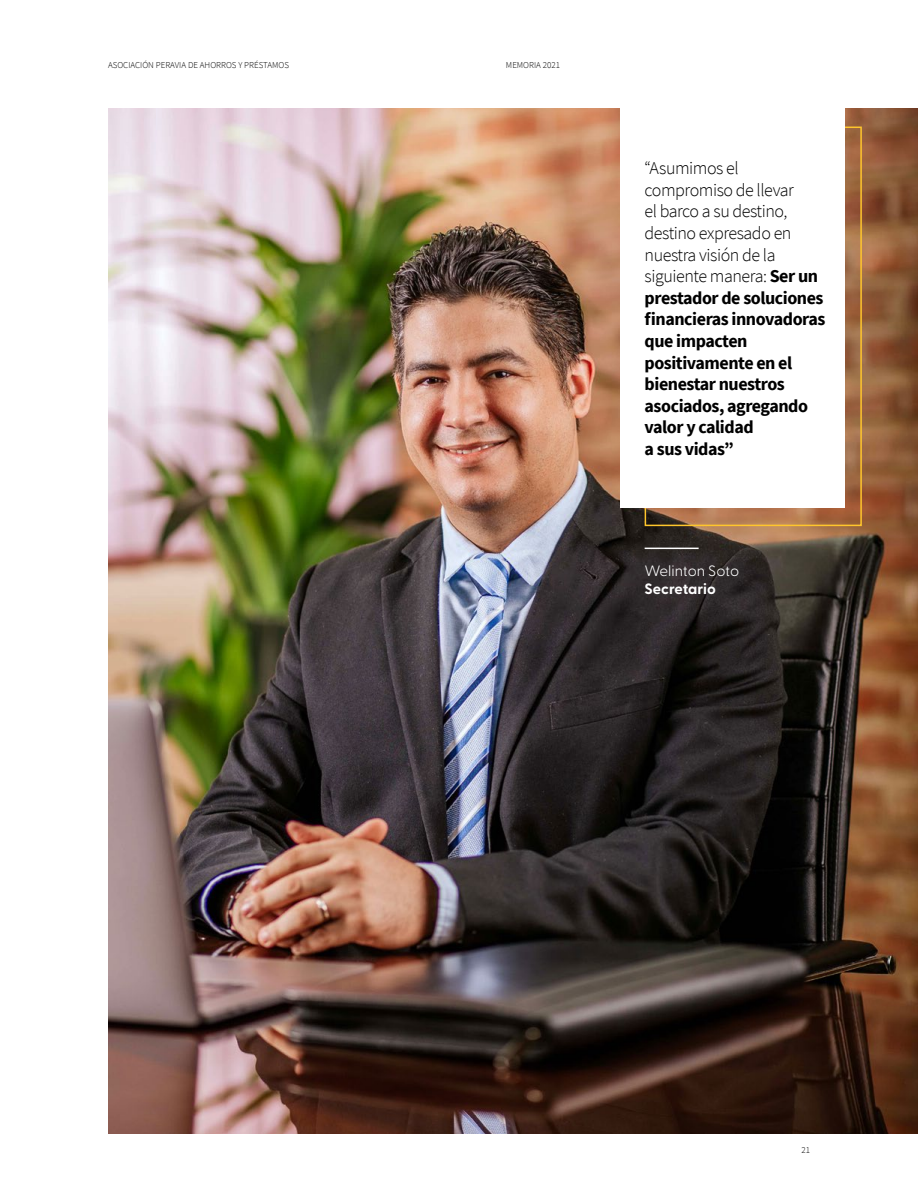
<style>
.page{position:relative;width:918px;height:1188px;background:#fff}
.page>*{position:absolute;margin:0;border:0;box-sizing:border-box;transform-origin:0 0}
.t1{font:700 18px/21.6px "Source Sans Pro";letter-spacing:-.025em;color:#000}
.t2{font:300 15px "Greycliff CF";color:#fff}
.t3{font:700 15px "Greycliff CF";color:#fff}
.t4{font:300 9px "Source Sans Pro";color:#000}
.s1{font-weight:300}
</style>
<div class="page">
<img style="left:108px;top:108px;width:810px;height:1026px">
<div style="left:645px;top:127px;width:217px;height:399px;border:2px solid #ffc62c"></div>
<hr style="left:645px;top:548px;width:54px;height:1px;background:#fff">
<div style="left:620px;top:91px;width:225px;height:417px;background:#fff"></div>
<p class="t4" style="left:108px;top:59px;width:183px">ASOCIACIÓN PERAVIA DE AHORROS Y PRÉSTAMOS</p>
<p class="t4" style="left:506px;top:59px;width:56px">MEMORIA 2021</p>
<p class="t1" style="left:645px;top:157px;width:182px"><span class="s1">“Asumimos el compromiso de llevar<br>el barco a su destino, destino expresado en nuestra visión de la siguiente manera:</span> Ser un prestador de soluciones financieras innovadoras que impacten positivamente en el bienestar nuestros asociados, agregando valor y calidad<br>a sus vidas”</p>
<p class="t2" style="left:645px;top:560px;width:96px">Welinton Soto</p>
<p class="t3" style="left:645px;top:577px;width:73px">Secretario</p>
<p class="t4" style="left:801px;top:1144px;width:10px">21</p>
</div>
